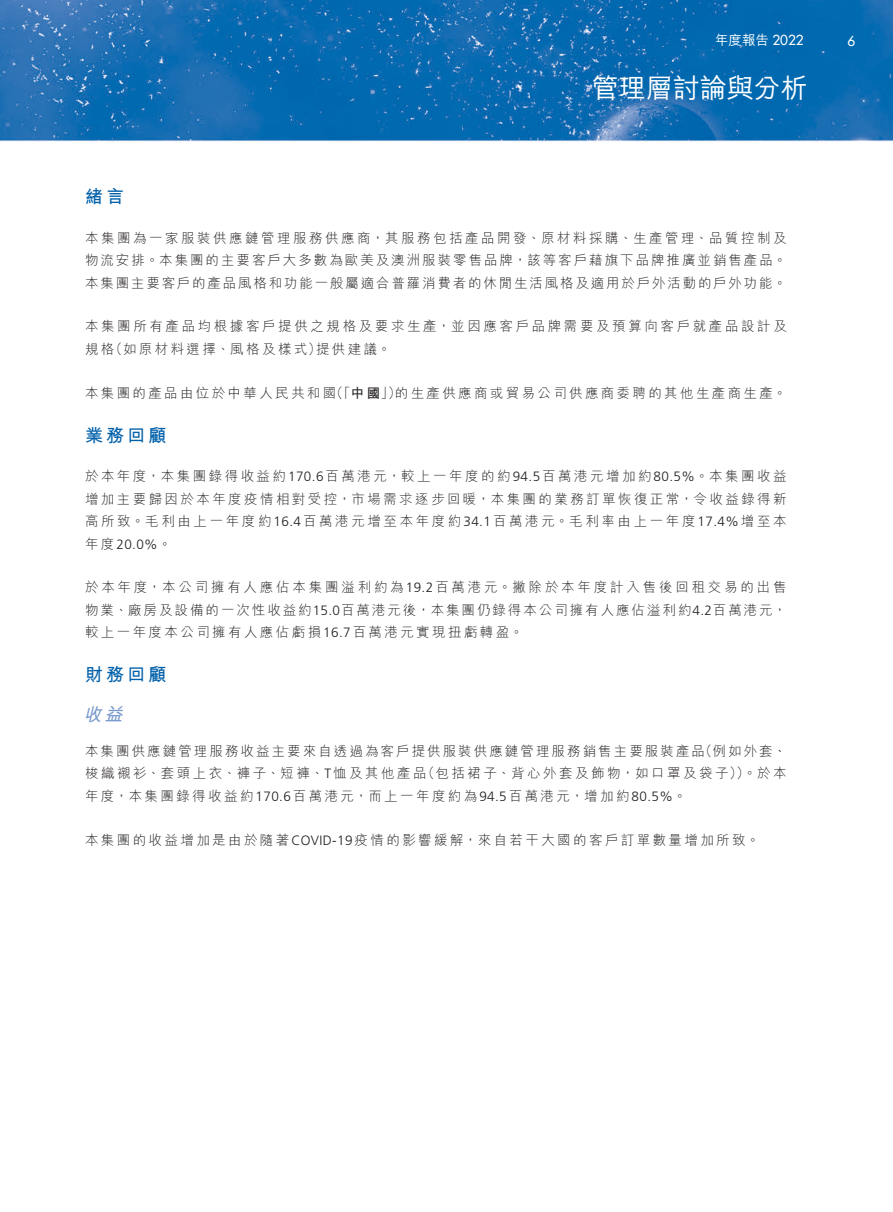
<style>
.page{position:relative;width:893px;height:1212px;background:#fff}
.page>*{position:absolute;margin:0;border:0;box-sizing:border-box;transform-origin:0 0}
.t1{font:500 27px "M Hei HK";color:#fff}
._01_Heading_1{font:700 18px "M Hei HK";letter-spacing:.18em;color:#0060aa}
._02_Heading_2{font:italic 700 18px "M Hei HK";color:#7a9bcd}
._00_Body_text{font:300 13.5px/22.5px "M Hei HK";letter-spacing:.18em;color:#231f20;text-align:justify}
.t2{font:500 13.5px "M Hei HK";color:#fff}
.t3{font:500 13.5px "Futura Std";color:#fff}
.s1{font-family:"Futura Std"}
.s2{font-weight:700}
.s3{font-family:"Frutiger LT Std"}
</style>
<div class="page">
<img style="left:0;top:0;width:893px;height:142px">
<p class="t2" style="left:715px;top:31px;width:90px">年度報告 <span class="s1">2022</span></p>
<p class="t3" style="left:847px;top:33px;width:9px">6</p>
<h1 class="t1" style="left:592px;top:68px;width:217px">管理層討論與分析</h1>
<p class="_01_Heading_1" style="left:85px;top:183px;width:41px">緒言</p>
<p class="_00_Body_text" style="left:85px;top:226px;width:703px">本集團為一家服裝供應鏈管理服務供應商，其服務包括產品開發、原材料採購、生產管理、品質控制及物流安排。本集團的主要客戶大多數為歐美及澳洲服裝零售品牌，該等客戶藉旗下品牌推廣並銷售產品。本集團主要客戶的產品風格和功能一般屬適合普羅消費者的休閒生活風格及適用於戶外活動的戶外功能。</p>
<p class="_00_Body_text" style="left:85px;top:315px;width:703px">本集團所有產品均根據客戶提供之規格及要求生產，並因應客戶品牌需要及預算向客戶就產品設計及規格（如原材料選擇、風格及樣式）提供建議。</p>
<p class="_00_Body_text" style="left:85px;top:381px;width:703px">本集團的產品由位於中華人民共和國（「<span class="s2">中國</span>」）的生產供應商或貿易公司供應商委聘的其他生產商生產。</p>
<p class="_01_Heading_1" style="left:85px;top:422px;width:83px">業務回顧</p>
<p class="_00_Body_text" style="left:85px;top:465px;width:703px">於本年度，本集團錄得收益約<span class="s3">170.6</span>百萬港元，較上一年度的約<span class="s3">94.5</span>百萬港元增加約<span class="s3">80.5%</span>。本集團收益增加主要歸因於本年度疫情相對受控，市場需求逐步回暖，本集團的業務訂單恢復正常，令收益錄得新高所致。毛利由上一年度約<span class="s3">16.4</span>百萬港元增至本年度約<span class="s3">34.1</span>百萬港元。毛利率由上一年度<span class="s3">17.4%</span>增至本年度<span class="s3">20.0%</span>。</p>
<p class="_00_Body_text" style="left:85px;top:576px;width:703px">於本年度，本公司擁有人應佔本集團溢利約為<span class="s3">19.2</span>百萬港元。撇除於本年度計入售後回租交易的出售物業、廠房及設備的一次性收益約<span class="s3">15.0</span>百萬港元後，本集團仍錄得本公司擁有人應佔溢利約<span class="s3">4.2</span>百萬港元，較上一年度本公司擁有人應佔虧損<span class="s3">16.7</span>百萬港元實現扭虧轉盈。</p>
<p class="_01_Heading_1" style="left:85px;top:661px;width:83px">財務回顧</p>
<p class="_02_Heading_2" style="left:83px;top:701px;width:46px">收益</p>
<p class="_00_Body_text" style="left:85px;top:739px;width:703px">本集團供應鏈管理服務收益主要來自透過為客戶提供服裝供應鏈管理服務銷售主要服裝產品（例如外套、梭織襯衫、套頭上衣、褲子、短褲、<span class="s3">T</span>恤及其他產品（包括裙子、背心外套及飾物，如口罩及袋子））。於本年度，本集團錄得收益約<span class="s3">170.6</span>百萬港元，而上一年度約為<span class="s3">94.5</span>百萬港元，增加約<span class="s3">80.5%</span>。</p>
<p class="_00_Body_text" style="left:85px;top:828px;width:676px">本集團的收益增加是由於隨著<span class="s3">COVID-19</span>疫情的影響緩解，來自若干大國的客戶訂單數量增加所致。</p>
</div>
